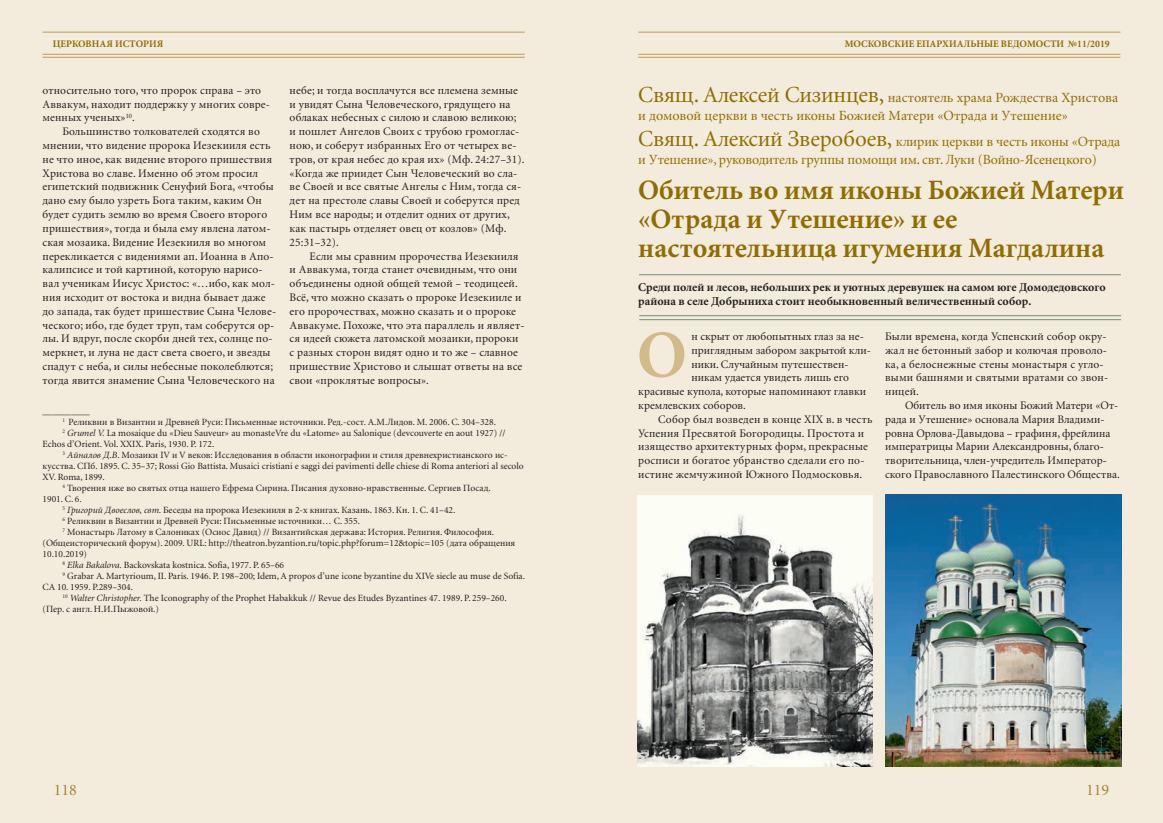
<style>
.page{position:relative;width:1163px;height:823px;background:#fff}
.page>*{position:absolute;margin:0;border:0;box-sizing:border-box;transform-origin:0 0}
.t1{font:700 67px "Minion Cyr";color:#d2ba8a}
.t2{font:700 28px/29px "Minion Cyr";color:#906d00}
.t3{font:16px "Minion Cyr";color:#a68530}
.t4{font:14px/18px "Minion Cyr";letter-spacing:-.01em;color:#906d00}
.t5{font:700 12px/14.4px "Minion Cyr";color:#231f20}
.t6{font:11.5px/13.8px "Minion Cyr";letter-spacing:.01em;color:#231f20}
.t7{font:700 10px "Minion Cyr";color:#906d00}
.t8{font:9.5px "Minion Cyr";color:#231f20}
.s1{font-style:italic}
.s2{font-size:23px}
</style>
<div class="page">
<div style="left:0;top:0;width:581px;height:822px;background:#f3ebdb"></div>
<div style="left:581px;top:0;width:581px;height:822px;background:#f3ebdb"></div>
<hr style="left:638px;top:54px;width:482px;height:1px;background:#bc9e5d">
<hr style="left:638px;top:32px;width:482px;height:1px;background:#bc9e5d">
<hr style="left:638px;top:57px;width:482px;height:1px;background:#bc9e5d">
<hr style="left:43px;top:54px;width:481px;height:1px;background:#bc9e5d">
<hr style="left:43px;top:32px;width:481px;height:1px;background:#bc9e5d">
<hr style="left:43px;top:57px;width:481px;height:1px;background:#bc9e5d">
<hr style="left:639px;top:315px;width:481px;height:1px;background:#738f7d">
<hr style="left:639px;top:319px;width:481px;height:1px;background:#738f7d">
<hr style="left:639px;top:274px;width:481px;height:1px;background:#738f7d">
<img style="left:637px;top:495px;width:235px;height:271px">
<img style="left:885px;top:494px;width:235px;height:272px">
<p class="t7" style="left:53px;top:38px;width:112px">ЦЕРКОВНАЯ ИСТОРИЯ</p>
<p class="t6" style="left:43px;top:83px;width:229px">относительно того, что пророк справа – это<br>Аввакум, находит поддержку у многих совре&shy;менных ученых»<sup>10</sup>.</p>
<p class="t6" style="left:43px;top:124px;width:235px;text-indent:20px">Большинство толкователей сходятся во мнении, что видение пророка Иезекииля есть не что иное, как видение второго пришествия Христова во славе. Именно об этом просил египетский подвижник Сенуфий Бога, «чтобы дано ему было узреть Бога таким, каким Он будет судить землю во время Своего второго пришествия», тогда и была ему явлена латом&shy;ская мозаика. Видение Иезекииля во многом перекликается с видениями ап. Иоанна в Апо&shy;калипсисе и той картиной, которую нарисо&shy;вал ученикам Иисус Христос: «…ибо, как мол&shy;ния исходит от востока и видна бывает даже до запада, так будет пришествие Сына Челове&shy;ческого; ибо, где будет труп, там соберутся ор&shy;лы. И вдруг, после скорби дней тех, солнце по&shy;меркнет, и луна не даст света своего, и звезды спадут с неба, и силы небесные поколеблются; тогда явится знамение Сына Человеческого на</p>
<p class="t6" style="left:289px;top:83px;width:236px">небе; и тогда восплачутся все племена земные и увидят Сына Человеческого, грядущего на облаках небесных с силою и славою великою; и пошлет Ангелов Своих с трубою громоглас&shy;ною, и соберут избранных Его от четырех ве&shy;тров, от края небес до края их» (Мф. 24:27–31). «Когда же приидет Сын Человеческий во сла&shy;ве Своей и все святые Ангелы с Ним, тогда ся&shy;дет на престоле славы Своей и соберутся пред Ним все народы; и отделит одних от других, как пастырь отделяет овец от козлов» (Мф.<br>25:31–32).</p>
<p class="t6" style="left:289px;top:249px;width:236px;text-indent:20px">Если мы сравним пророчества Иезекииля и Аввакума, тогда станет очевидным, что они объединены одной общей темой – теодицеей.<br>Всё, что можно сказать о пророке Иезекииле и его пророчествах, можно сказать и о пророке Аввакуме. Похоже, что эта параллель и являет&shy;ся идеей сюжета латомской мозаики, пророки с разных сторон видят одно и то же – славное пришествие Христово и слышат ответы на все свои «проклятые вопросы».</p>
<p class="t8" style="left:43px;top:405px;width:49px">__________</p>
<p class="t8" style="left:62px;top:416px;width:435px"><sup>1</sup> Реликвии в Византии и Древней Руси: Письменные источники. Ред.-сост. А.М.Лидов. М. 2006. С. 304–328.</p>
<p class="t8" style="left:62px;top:427px;width:444px"><sup>2</sup> <span class="s1">Grumel V.</span> La mosaique du «Dieu Sauveur» au monasteVre du «Latome» au Salonique (devcouverte en aout 1927) //</p>
<p class="t8" style="left:43px;top:438px;width:173px">Echos d’Orient. Vol. XXIX. Paris, 1930. P. 172.</p>
<p class="t8" style="left:62px;top:449px;width:447px"><sup>3</sup> <span class="s1">Айналов Д.В</span>. Мозаики IV и V веков: Исследования в области иконографии и стиля древнехристианского ис-</p>
<p class="t8" style="left:43px;top:460px;width:482px">кусства. СПб. 1895. С. 35–37; Rossi Gio Battista. Musaici cristiani e saggi dei pavimenti delle chiese di Roma anteriori al secolo</p>
<p class="t8" style="left:43px;top:471px;width:64px">XV. Roma, 1899.</p>
<p class="t8" style="left:62px;top:482px;width:429px"><sup>4</sup> Творения иже во святых отца нашего Ефрема Сирина. Писания духовно-нравственные. Сергиев Посад.</p>
<p class="t8" style="left:43px;top:493px;width:41px">1901. С. 6.</p>
<p class="t8" style="left:62px;top:504px;width:394px"><sup>5</sup> <span class="s1">Григорий Двоеслов, свт.</span> Беседы на пророка Иезекииля в 2-х книгах. Казань. 1863. Кн. 1. С. 41–42.</p>
<p class="t8" style="left:62px;top:515px;width:299px"><sup>6</sup> Реликвии в Византии и Древней Руси: Письменные источники… С. 355.</p>
<p class="t8" style="left:62px;top:526px;width:433px"><sup>7</sup> Монастырь Латому в Салониках (Осиос Давид) // Византийская держава: История. Религия. Философия.</p>
<p class="t8" style="left:43px;top:537px;width:474px">(Общеисторический форум). 2009. URL: http://theatron.byzantion.ru/topic.php?forum=12&amp;topic=105 (дата обращения</p>
<p class="t8" style="left:43px;top:548px;width:46px">10.10.2019)</p>
<p class="t8" style="left:62px;top:559px;width:223px"><sup>8</sup> <span class="s1">Elka Bakalova.</span> Backovskata kostnica. Sofia, 1977. P. 65–66</p>
<p class="t8" style="left:62px;top:570px;width:464px"><sup>9</sup> Grabar A. Martyrioum, II. Paris. 1946. P. 198–200; Idem, A propos d’une icone byzantine du XIVe siecle au muse de Sofia.</p>
<p class="t8" style="left:43px;top:581px;width:92px">CA 10. 1959. P.289–304.</p>
<p class="t8" style="left:62px;top:592px;width:446px"><sup>10</sup> <span class="s1">Walter Christopher.</span> The Iconography of the Prophet Habakkuk // Revue des Etudes Byzantines 47. 1989. P. 259–260.</p>
<p class="t8" style="left:43px;top:603px;width:118px">(Пер. с англ. Н.И.Пыжовой.)</p>
<h3 class="t3" style="left:54px;top:780px;width:25px">118</h3>
<p class="t7" style="left:844px;top:37px;width:266px">МОСКОВСКИЕ ЕПАРХИАЛЬНЫЕ ВЕДОМОСТИ №11/2019</p>
<p class="t4" style="left:638px;top:89px;width:481px"><span class="s2">Свящ. Алексей Сизинцев,</span> настоятель храма Рождества Христова и домовой церкви в честь иконы Божией Матери «Отрада и Утешение»</p>
<p class="t4" style="left:638px;top:133px;width:483px"><span class="s2">Свящ. Алексий Зверобоев,</span> клирик церкви в честь иконы «Отрада и Утешение», руководитель группы помощи им. свт. Луки (Войно-Ясенецкого)</p>
<h2 class="t2" style="left:638px;top:175px;width:487px">Обитель во имя иконы Божией Матери «Отрада и Утешение» и ее настоятельница игумения Магдалина</h2>
<p class="t5" style="left:638px;top:279px;width:469px">Среди полей и лесов, небольших рек и уютных деревушек на самом юге Домодедовского района в селе Добрыниха стоит необыкновенный величественный собор.</p>
<p class="t6" style="left:691px;top:329px;width:174px">н скрыт от любопытных глаз за не-</p>
<p class="t6" style="left:691px;top:343px;width:181px">приглядным забором закрытой кли-</p>
<p class="t6" style="left:691px;top:356px;width:159px">ники. Случайным путешествен-</p>
<p class="t6" style="left:691px;top:370px;width:159px">никам удается увидеть лишь его</p>
<p class="t6" style="left:638px;top:384px;width:229px">красивые купола, которые напоминают главки</p>
<p class="t6" style="left:638px;top:398px;width:109px">кремлевских соборов.</p>
<p class="t6" style="left:658px;top:412px;width:216px">Собор был возведен в конце XIX в. в честь</p>
<p class="t6" style="left:638px;top:425px;width:227px">Успения Пресвятой Богородицы. Простота и</p>
<p class="t6" style="left:638px;top:439px;width:231px">изящество архитектурных форм, прекрасные</p>
<p class="t6" style="left:638px;top:453px;width:228px">росписи и богатое убранство сделали его по-</p>
<p class="t6" style="left:638px;top:467px;width:225px">истине жемчужиной Южного Подмосковья.</p>
<h1 class="t1" style="left:636px;top:315px;width:52px">О</h1>
<p class="t6" style="left:885px;top:329px;width:224px">Были времена, когда Успенский собор окру&shy;жал не бетонный забор и колючая проволо&shy;ка, а белоснежные стены монастыря с угло&shy;выми башнями и святыми вратами со звон&shy;ницей.</p>
<p class="t6" style="left:885px;top:398px;width:236px;text-indent:20px">Обитель во имя иконы Божий Матери «От&shy;рада и Утешение» основала Мария Владими&shy;ровна Орлова-Давыдова – графиня, фрейлина императрицы Марии Александровны, благо&shy;творительница, член-учредитель Император&shy;ского Православного Палестинского Общества.</p>
<h3 class="t3" style="left:1085px;top:780px;width:25px">119</h3>
</div>
